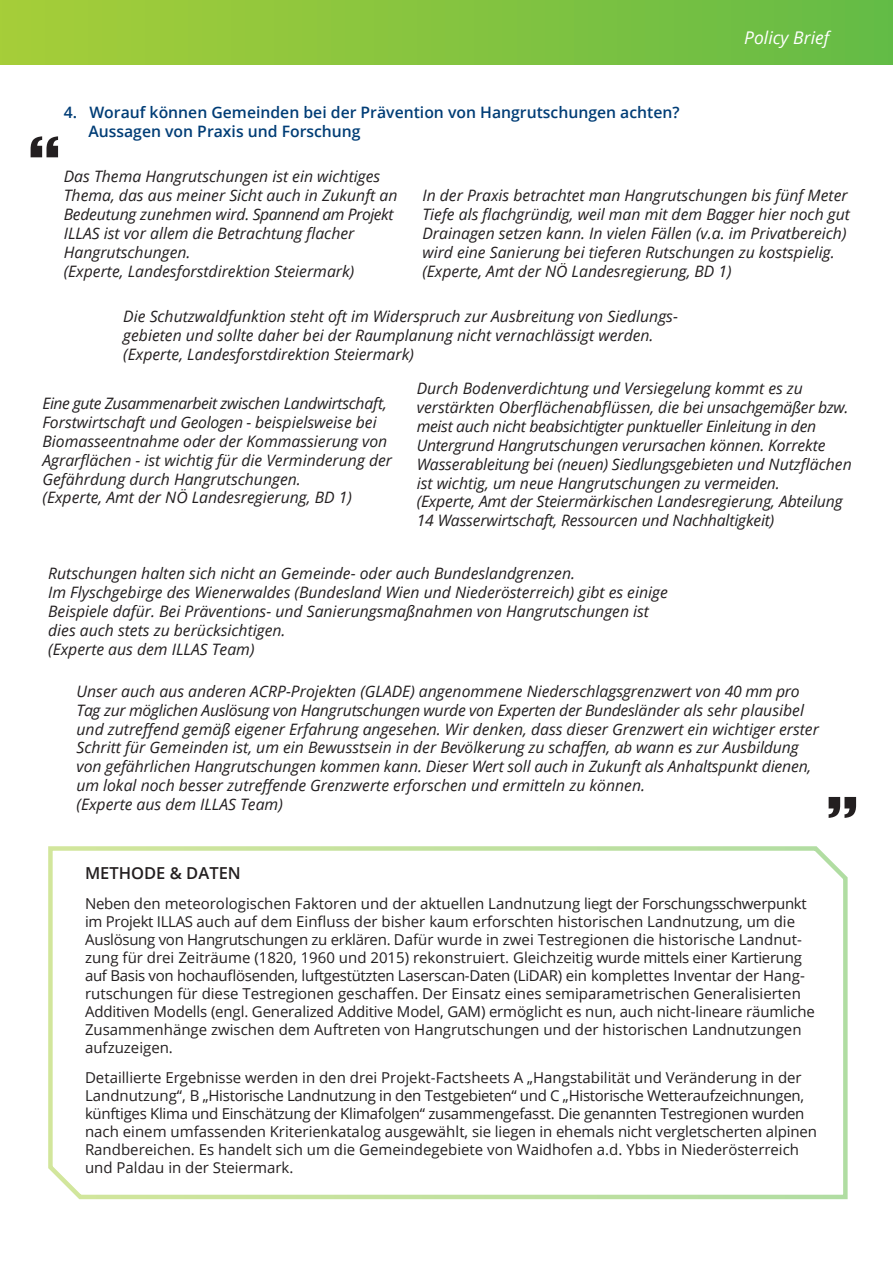
<style>
.page{position:relative;width:893px;height:1263px;background:#fff}
.page>*{position:absolute;margin:0;border:0;box-sizing:border-box;transform-origin:0 0}
.t1{font:italic 17.55px "Open Sans";color:#fff}
.t2{font:600 16.5px "Open Sans";color:#231f20}
.t3{font:italic 15.75px/18.9px "Open Sans";color:#231f20}
.t4{font:600 15.75px "Open Sans";color:#003d76}
.t5{font:15px/18px "Open Sans";color:#231f20}
</style>
<div class="page">
<svg style="left:48px;top:846px;width:800px;height:354px"></svg>
<div style="left:0;top:0;width:893px;height:65px;background:linear-gradient(to right,#a6cd39,#64bb46)"></div>
<p class="t4" style="left:64px;top:102px;width:617px">4. Worauf können Gemeinden bei der Prävention von Hangrutschungen achten?</p>
<p class="t4" style="left:88px;top:121px;width:274px">Aussagen von Praxis und Forschung</p>
<p class="t1" style="left:744px;top:25px;width:87px">Policy Brief</p>
<p class="t3" style="left:64px;top:167px;width:335px">Das Thema Hangrutschungen ist ein wichtiges<br>Thema, das aus meiner Sicht auch in Zukunft an<br>Bedeutung zunehmen wird. Spannend am Projekt</p>
<p class="t3" style="left:64px;top:223px;width:292px">ILLAS ist vor allem die Betrachtung flacher<br>Hangrutschungen.</p>
<p class="t3" style="left:64px;top:261px;width:292px">(Experte, Landesforstdirektion Steiermark)</p>
<p class="t3" style="left:422px;top:186px;width:429px">In der Praxis betrachtet man Hangrutschungen bis fünf Meter Tiefe als flachgründig, weil man mit dem Bagger hier noch gut Drainagen setzen kann. In vielen Fällen (v.a. im Privatbereich) wird eine Sanierung bei tieferen Rutschungen zu kostspielig.</p>
<p class="t3" style="left:422px;top:261px;width:311px">(Experte, Amt der NÖ Landesregierung, BD 1)</p>
<p class="t3" style="left:123px;top:306px;width:556px">Die Schutzwaldfunktion steht oft im Widerspruch zur Ausbreitung von Siedlungs&shy;gebieten und sollte daher bei der Raumplanung nicht vernachlässigt werden. (Experte, Landesforstdirektion Steiermark)</p>
<p class="t3" style="left:417px;top:378px;width:388px">Durch Bodenverdichtung und Versiegelung kommt es zu</p>
<p class="t3" style="left:417px;top:397px;width:437px">verstärkten Oberflächenabflüssen, die bei unsachgemäßer bzw. meist auch nicht beabsichtigter punktueller Einleitung in den Untergrund Hangrutschungen verursachen können. Korrekte Wasserableitung bei (neuen) Siedlungsgebieten und Nutzflächen ist wichtig, um neue Hangrutschungen zu vermeiden.</p>
<p class="t3" style="left:417px;top:492px;width:427px">(Experte, Amt der Steiermärkischen Landesregierung, Abteilung<br>14 Wasserwirtschaft, Ressourcen und Nachhaltigkeit)</p>
<p class="t3" style="left:43px;top:393px;width:351px">Eine gute Zusammenarbeit zwischen Landwirtschaft, Forstwirtschaft und Geologen - beispielsweise bei Biomasseentnahme oder der Kommassierung von Agrarflächen - ist wichtig für die Verminderung der Gefährdung durch Hangrutschungen.</p>
<p class="t3" style="left:43px;top:488px;width:311px">(Experte, Amt der NÖ Landesregierung, BD 1)</p>
<p class="t3" style="left:48px;top:563px;width:528px">Rutschungen halten sich nicht an Gemeinde- oder auch Bundeslandgrenzen.</p>
<p class="t3" style="left:48px;top:582px;width:621px">Im Flyschgebirge des Wienerwaldes (Bundesland Wien und Niederösterreich) gibt es einige<br>Beispiele dafür. Bei Präventions- und Sanierungsmaßnahmen von Hangrutschungen ist dies auch stets zu berücksichtigen.</p>
<p class="t3" style="left:48px;top:639px;width:208px">(Experte aus dem ILLAS Team)</p>
<p class="t3" style="left:77px;top:681px;width:744px">Unser auch aus anderen ACRP-Projekten (GLADE) angenommene Niederschlagsgrenzwert von 40 mm pro Tag zur möglichen Auslösung von Hangrutschungen wurde von Experten der Bundesländer als sehr plausibel und zutreffend gemäß eigener Erfahrung angesehen. Wir denken, dass dieser Grenzwert ein wichtiger erster Schritt für Gemeinden ist, um ein Bewusstsein in der Bevölkerung zu schaffen, ab wann es zur Ausbildung von gefährlichen Hangrutschungen kommen kann. Dieser Wert soll auch in Zukunft als Anhaltspunkt dienen, um lokal noch besser zutreffende Grenzwerte erforschen und ermitteln zu können.</p>
<p class="t3" style="left:77px;top:794px;width:208px">(Experte aus dem ILLAS Team)</p>
<p class="t2" style="left:85px;top:861px;width:157px">METHODE &amp; DATEN</p>
<p class="t5" style="left:85px;top:894px;width:723px">Neben den meteorologischen Faktoren und der aktuellen Landnutzung liegt der Forschungsschwerpunkt</p>
<p class="t5" style="left:85px;top:912px;width:721px">im Projekt ILLAS auch auf dem Einfluss der bisher kaum erforschten historischen Landnutzung, um die Auslösung von Hangrutschungen zu erklären. Dafür wurde in zwei Testregionen die historische Landnut&shy;zung für drei Zeiträume (1820, 1960 und 2015) rekonstruiert. Gleichzeitig wurde mittels einer Kartierung auf Basis von hochauflösenden, luftgestützten Laserscan-Daten (LiDAR) ein komplettes Inventar der Hang-</p>
<p class="t5" style="left:85px;top:984px;width:731px">rutschungen für diese Testregionen geschaffen. Der Einsatz eines semiparametrischen Generalisierten Additiven Modells (engl. Generalized Additive Model, GAM) ermöglicht es nun, auch nicht-lineare räumliche Zusammenhänge zwischen dem Auftreten von Hangrutschungen und der historischen Landnutzungen aufzuzeigen.</p>
<p class="t5" style="left:85px;top:1068px;width:733px">Detaillierte Ergebnisse werden in den drei Projekt-Factsheets A „Hangstabilität und Veränderung in der Landnutzung“, B „Historische Landnutzung in den Testgebieten“ und C „Historische Wetteraufzeichnungen, künftiges Klima und Einschätzung der Klimafolgen“ zusammengefasst. Die genannten Testregionen wurden nach einem umfassenden Kriterienkatalog ausgewählt, sie liegen in ehemals nicht vergletscherten alpinen Randbereichen. Es handelt sich um die Gemeindegebiete von Waidhofen a.d. Ybbs in Niederösterreich und Paldau in der Steiermark.</p>
</div>
